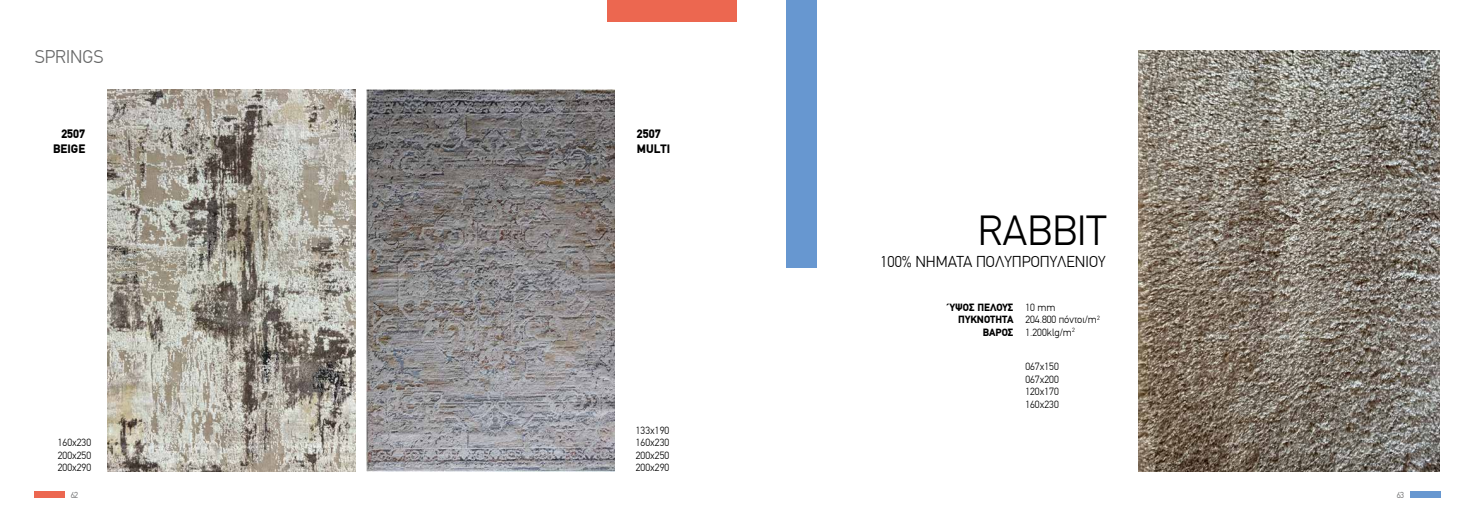
<style>
.page{position:relative;width:1474px;height:521px;background:#fff}
.page>*{position:absolute;margin:0;border:0;box-sizing:border-box;transform-origin:0 0}
.t1{font:300 42px "PF Din Text";color:#000}
.t2{font:300 18.38px "PF Din Text";color:#666767}
.t3{font:300 15.75px "PF Din Text";color:#000}
.t4{font:900 12.25px/14.7px "PF Din Text";color:#000;text-align:right}
.t5{font:300 10.5px/12.6px "PF Din Text";color:#000;text-align:justify}
.t6{font:900 10.5px/12.6px "PF Din Text";color:#000;text-align:right}
.t7{font:300 8.75px "PF Din Text";color:#606162}
</style>
<div class="page">
<div style="left:608px;top:0;width:129px;height:21px;background:#ec6750"></div>
<div style="left:35px;top:491px;width:30px;height:6px;background:#ec6750"></div>
<img style="left:108px;top:90px;width:248px;height:381px">
<img style="left:366px;top:90px;width:248px;height:381px">
<div style="left:1409px;top:491px;width:31px;height:6px;background:#6797d0"></div>
<img style="left:1138px;top:50px;width:301px;height:421px">
<div style="left:786px;top:0;width:30px;height:268px;background:#6797d0"></div>
<h2 class="t2" style="left:35px;top:46px;width:70px">SPRINGS</h2>
<p class="t4" style="left:53px;top:126px;width:33px">2507<br>BEIGE</p>
<p class="t4" style="left:637px;top:126px;width:35px;text-align:left">2507<br>MULTI</p>
<p class="t5" style="left:58px;top:436px;width:35px">160x230<br>200x250<br>200x290</p>
<p class="t7" style="left:71px;top:489px;width:9px">62</p>
<p class="t5" style="left:636px;top:424px;width:35px">133x190<br>160x230<br>200x250<br>200x290</p>
<h1 class="t1" style="left:977px;top:205px;width:130px">RABBIT</h1>
<h3 class="t3" style="left:880px;top:252px;width:227px">100% ΝΗΜΑΤΑ ΠΟΛΥΠΡΟΠΥΛΕΝΙΟΥ</h3>
<p class="t6" style="left:949px;top:300px;width:65px">ΎΨΟΣ ΠΕΛΟΥΣ<br>ΠΥΚΝΟΤΗΤΑ<br>ΒΑΡΟΣ</p>
<p class="t5" style="left:1025px;top:301px;width:76px;text-align:left">10 mm<br>204.800 πόντοι/m<sup>2<br></sup>1.200klg/m<sup>2</sup></p>
<p class="t5" style="left:1025px;top:360px;width:35px">067χ150<br>067χ200<br>120χ170<br>160χ230</p>
<p class="t7" style="left:1396px;top:489px;width:9px">63</p>
</div>
